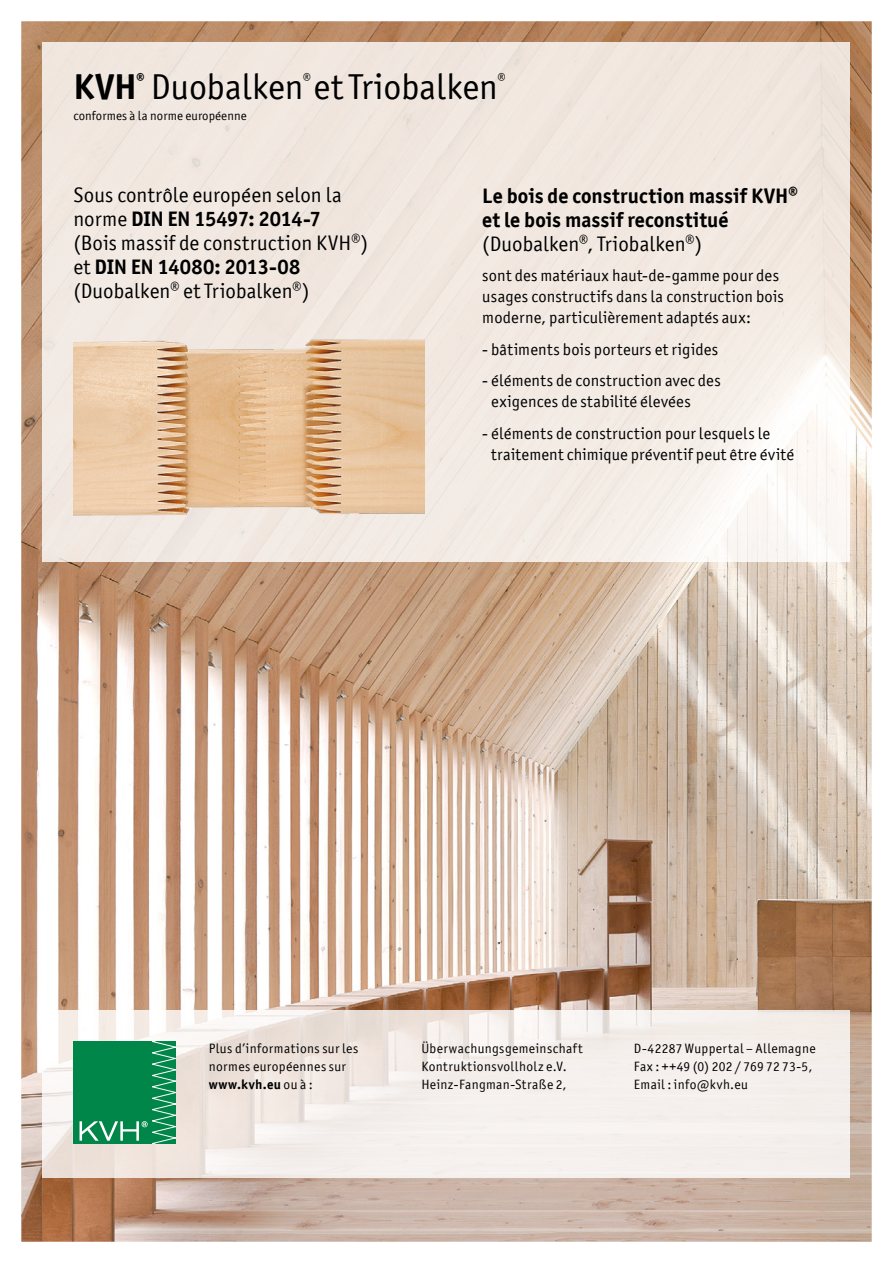
<style>
.page{position:relative;width:893px;height:1263px;background:#fff}
.page>*{position:absolute;margin:0;border:0;box-sizing:border-box;transform-origin:0 0}
.BS-Holz_2013_Head_17{font:36px "Officina Sans ITC Pro";letter-spacing:.005em;color:#000}
.BS-Holz_2013_Head_17-2{font:21px/24px "Officina Sans ITC Pro";letter-spacing:.01em;color:#000}
.BS-Holz_2013_Head_17-3{font:700 21px/24px "Officina Sans ITC Pro";letter-spacing:.005em;color:#000}
.BS-Holz_2013_Head_17-4{font:16.5px/21px "Officina Sans ITC Pro";letter-spacing:.015em;color:#000}
.t1{font:13.5px "Officina Sans ITC Pro";letter-spacing:.03em;color:#000}
.t2{font:700 13.5px "Officina Sans ITC Pro";letter-spacing:.05em;color:#000}
.BS-Holz_2013_Head_17-5{font:12.75px "Officina Sans ITC Pro";letter-spacing:.01em;color:#000}
.s1{font-weight:700}
.s2{font-weight:400}
</style>
<div class="page">
<img style="left:22px;top:22px;width:849px;height:1219px">
<svg style="left:43px;top:43px;width:807px;height:519px;fill:#f2e8e1"></svg>
<svg style="left:43px;top:1010px;width:807px;height:167px;fill:#f4efec"></svg>
<img style="left:73px;top:323px;width:352px;height:198px">
<div style="left:73px;top:1041px;width:102px;height:102px;background:#008648"></div>
<svg style="left:80px;top:1041px;width:95px;height:102px"></svg>
<p class="BS-Holz_2013_Head_17" style="left:73px;top:66px;width:433px"><span class="s1">KVH</span><sup>®</sup> Duobalken<sup>®</sup> et Triobalken<sup>®</sup></p>
<p class="BS-Holz_2013_Head_17-5" style="left:73px;top:109px;width:175px">conformes à la norme européenne</p>
<p class="BS-Holz_2013_Head_17-2" style="left:73px;top:183px;width:297px">Sous contrôle européen selon la norme <span class="s1">DIN EN 15497: 2014-7 </span>(Bois massif de construction KVH®) et <span class="s1">DIN EN 14080: 2013-08 </span>(Duobalken® et Triobalken®)</p>
<p class="BS-Holz_2013_Head_17-3" style="left:482px;top:184px;width:317px">Le bois de construction massif KVH® et le bois massif reconstitué <span class="s2">(Duobalken®, Triobalken®)</span></p>
<p class="BS-Holz_2013_Head_17-4" style="left:482px;top:265px;width:303px">sont des matériaux haut-de-gamme pour des usages constructifs dans la construction bois moderne, particulièrement adaptés aux:</p>
<p class="BS-Holz_2013_Head_17-4" style="left:482px;top:338px;width:238px">- bâtiments bois porteurs et rigides</p>
<p class="BS-Holz_2013_Head_17-4" style="left:491px;top:370px;width:231px;text-indent:-9px">- éléments de construction avec des exigences de stabilité élevées</p>
<p class="BS-Holz_2013_Head_17-4" style="left:491px;top:422px;width:304px;text-indent:-9px">- éléments de construction pour lesquels le traitement chimique préventif peut être évité</p>
<p class="t1" style="left:209px;top:1040px;width:151px">Plus d’informations sur les</p>
<p class="t1" style="left:209px;top:1058px;width:139px">normes européennes sur</p>
<p class="t2" style="left:209px;top:1076px;width:106px">www.kvh.eu <span class="s2">ou à :</span></p>
<p class="t1" style="left:421px;top:1040px;width:163px">Überwachungsgemeinschaft</p>
<p class="t1" style="left:421px;top:1058px;width:147px">Kontruktionsvollholz e.V.</p>
<p class="t1" style="left:421px;top:1076px;width:147px">Heinz-Fangman-Straße 2,</p>
<p class="t1" style="left:634px;top:1040px;width:183px">D-42287 Wuppertal – Allemagne</p>
<p class="t1" style="left:634px;top:1058px;width:180px">Fax : ++49 (0) 202 / 769 72 73-5,</p>
<p class="t1" style="left:634px;top:1076px;width:116px">Email : info@kvh.eu</p>
</div>
